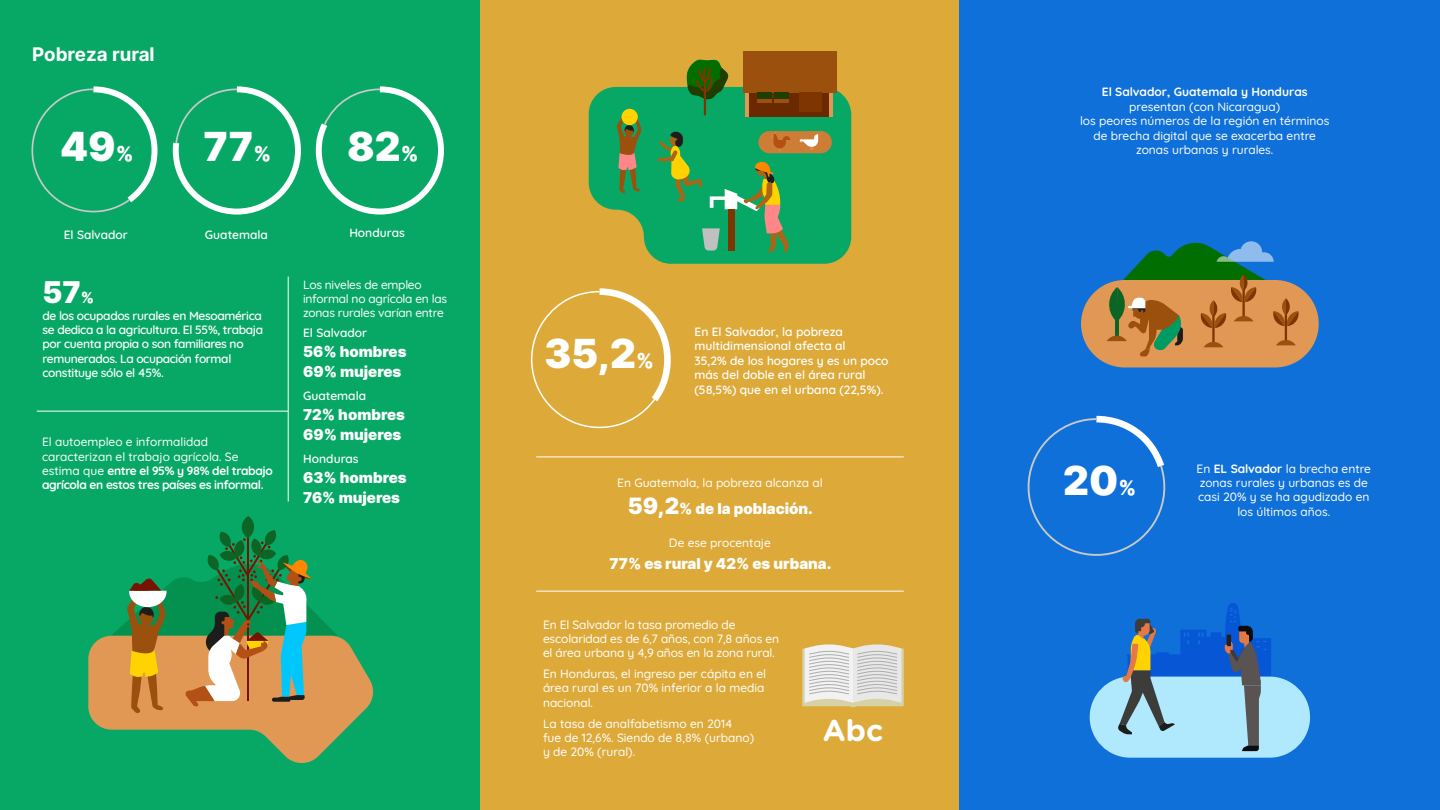
<style>
.page{position:relative;width:1440px;height:810px;background:#fff}
.page>*{position:absolute;margin:0;border:0;box-sizing:border-box;transform-origin:0 0}
.t1{font:900 40.12px "Inter";color:#fff}
.t2{font:900 30px "Inter";color:#fff}
.t3{font:700 30px "Gotham Rounded";color:#fff}
.t4{font:700 18.75px "Inter";color:#fff}
.t5{font:900 15px/20.1px "Inter";color:#fff}
.t6{font:500 12px/14.4px "Quicksand";color:#fff}
.t7{font:600 12px/14.4px "Quicksand";letter-spacing:-.015em;color:#fff}
.t8{font:500 12px/14.4px "Quicksand";letter-spacing:-.02em;color:#fff}
.t9{font:700 12px "Quicksand";color:#fff}
.s1{font-size:20.02px}
.s2{font-size:15px}
.s3{font-weight:700}
.s4{font-size:22.5px}
</style>
<div class="page">
<div style="left:0;top:0;width:480px;height:810px;background:#07a865"></div>
<div style="left:480px;top:0;width:480px;height:810px;background:#ddaa3a"></div>
<div style="left:960px;top:0;width:480px;height:810px;background:#0e70d8"></div>
<div style="left:1090px;top:677px;width:220px;height:81px;background:#b0e9fd;border-radius:41px"></div>
<svg style="left:1118px;top:603px;width:153px;height:148px"></svg>
<div style="left:242px;top:516px;width:12px;height:22px;background:#0c6524;border-radius:50%"></div>
<svg style="left:88px;top:530px;width:286px;height:233px"></svg>
<div style="left:743px;top:51px;width:94px;height:42px;background:#9c500d"></div>
<svg style="left:589px;top:59px;width:262px;height:205px"></svg>
<div style="left:621px;top:109px;width:17px;height:16px;background:#ffd200;border-radius:50%"></div>
<div style="left:1081px;top:280px;width:238px;height:87px;background:#e19855;border-radius:44px"></div>
<svg style="left:1106px;top:241px;width:194px;height:115px"></svg>
<svg style="left:1027px;top:415px;width:139px;height:141px"></svg>
<svg style="left:31px;top:86px;width:127px;height:127px"></svg>
<svg style="left:172px;top:86px;width:129px;height:129px"></svg>
<svg style="left:315px;top:86px;width:129px;height:129px"></svg>
<svg style="left:530px;top:288px;width:141px;height:141px"></svg>
<hr style="left:288px;top:277px;width:1px;height:225px;background:#fff">
<hr style="left:37px;top:411px;width:251px;height:1px;background:#fff">
<hr style="left:536px;top:457px;width:368px;height:1px;background:#fff">
<hr style="left:536px;top:591px;width:368px;height:1px;background:#fff">
<svg style="left:802px;top:649px;width:48px;height:57px"></svg>
<div style="left:856px;top:649px;width:48px;height:57px;background:linear-gradient(to bottom,#d7d1a7,#d7d1a7)"></div>
<svg style="left:805px;top:644px;width:96px;height:63px;background:#dedcd3"></svg>
<h3 class="t4" style="left:32px;top:40px;width:124px">Pobreza rural</h3>
<h1 class="t1" style="left:60px;top:117px;width:75px">49<span class="s1">%</span></h1>
<h1 class="t1" style="left:204px;top:117px;width:69px">77<span class="s1">%</span></h1>
<h1 class="t1" style="left:347px;top:117px;width:73px">82<span class="s1">%</span></h1>
<p class="t7" style="left:64px;top:226px;width:66px">El Salvador</p>
<p class="t7" style="left:205px;top:226px;width:65px">Guatemala</p>
<p class="t7" style="left:349px;top:224px;width:57px">Honduras</p>
<h2 class="t2" style="left:43px;top:270px;width:53px">57<span class="s2">%</span></h2>
<p class="t7" style="left:43px;top:307px;width:222px">de los ocupados rurales en Mesoamérica se dedica a la agricultura. El 55%, trabaja por cuenta propia o son familiares no remunerados. La ocupación formal constituye sólo el 45%.</p>
<p class="t6" style="left:42px;top:433px;width:232px">El autoempleo e informalidad caracterizan el trabajo agrícola. Se estima que <span class="s3">entre el 95% y 98% del trabajo agrícola en estos tres países es informal.</span></p>
<p class="t8" style="left:303px;top:276px;width:146px">Los niveles de empleo informal no agrícola en las zonas rurales varían entre</p>
<p class="t7" style="left:303px;top:324px;width:66px">El Salvador</p>
<p class="t5" style="left:303px;top:341px;width:105px">56% hombres<br>69% mujeres</p>
<p class="t7" style="left:303px;top:387px;width:65px">Guatemala</p>
<p class="t5" style="left:303px;top:404px;width:104px">72% hombres<br>69% mujeres</p>
<p class="t7" style="left:303px;top:450px;width:57px">Honduras</p>
<p class="t5" style="left:303px;top:467px;width:105px">63% hombres<br>76% mujeres</p>
<h1 class="t1" style="left:544px;top:324px;width:111px">35,2<span class="s1">%</span></h1>
<p class="t7" style="left:694px;top:323px;width:196px">En El Salvador, la pobreza multidimensional afecta al<br>35,2% de los hogares y es un poco más del doble en el área rural (58,5%) que en el urbana (22,5%).</p>
<p class="t6" style="left:617px;top:474px;width:207px">En Guatemala, la pobreza alcanza al</p>
<p class="t5" style="left:628px;top:498px;width:187px"><span class="s4">59,2</span>% de la población.</p>
<p class="t6" style="left:669px;top:534px;width:104px">De ese procentaje</p>
<p class="t5" style="left:609px;top:553px;width:224px">77% es rural y 42% es urbana.</p>
<p class="t6" style="left:543px;top:616px;width:238px">En El Salvador la tasa promedio de escolaridad es de 6,7 años, con 7,8 años en el área urbana y 4,9 años en la zona rural.</p>
<p class="t6" style="left:543px;top:665px;width:225px">En Honduras, el ingreso per cápita en el área rural es un 70% inferior a la media nacional.</p>
<p class="t6" style="left:543px;top:715px;width:213px">La tasa de analfabetismo en 2014<br>fue de 12,6%. Siendo de 8,8% (urbano) y de 20% (rural).</p>
<h2 class="t3" style="left:823px;top:709px;width:62px">Abc</h2>
<p class="t9" style="left:1102px;top:83px;width:207px">El Salvador, Guatemala y Honduras</p>
<p class="t6" style="left:1080px;top:98px;width:251px;text-align:center">presentan (con Nicaragua)<br>los peores números de la región en términos de brecha digital que se exacerba entre zonas urbanas y rurales.</p>
<h1 class="t1" style="left:1063px;top:451px;width:75px">20<span class="s1">%</span></h1>
<p class="t6" style="left:1197px;top:460px;width:176px;text-align:center">En <span class="s3">EL Salvador</span> la brecha entre zonas rurales y urbanas es de casi 20% y se ha agudizado en los últimos años.</p>
</div>
